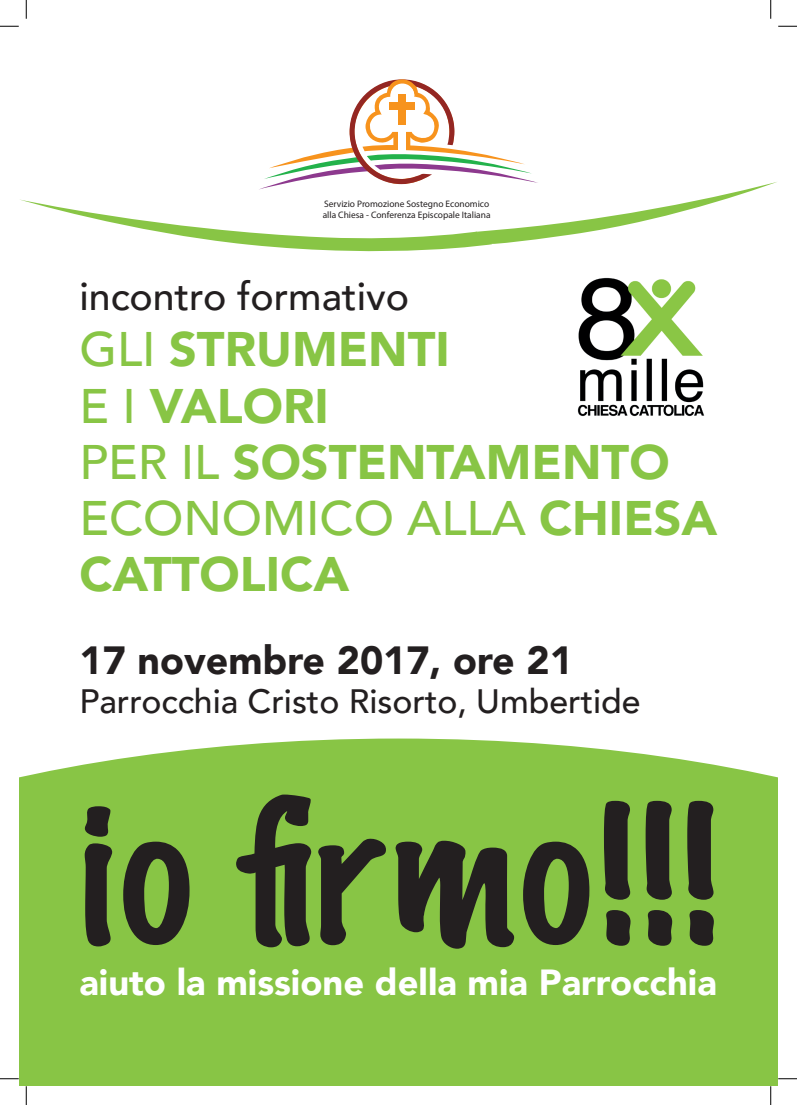
<style>
.page{position:relative;width:797px;height:1105px;background:#fff}
.page>*{position:absolute;margin:0;border:0;box-sizing:border-box;transform-origin:0 0}
.t1{font:100 175px "Marker Felt";color:#231f20}
.t2{font:900 48.38px/56.2px "Avenir";color:#88c545}
.t3{font:900 39.25px "Avenir";color:#231f20}
.t4{font:500 39.25px "Avenir";color:#231f20}
.t5{font:900 36.25px "Avenir";color:#fff}
.t6{font:500 33.75px "Avenir";color:#231f20}
.t7{font:9.38px/11.2px "Myriad Pro";color:#231f20}
.s1{font-weight:500}
</style>
<div class="page">
<div style="left:19px;top:738px;width:758px;height:348px;background:#88c545"></div>
<img style="left:577px;top:277px;width:128px;height:140px">
<svg style="left:20px;top:79px;width:757px;height:173px"></svg>
<svg style="left:0;top:25px;width:19px;height:2px"></svg>
<svg style="left:778px;top:25px;width:19px;height:2px"></svg>
<svg style="left:0;top:1078px;width:19px;height:1px"></svg>
<svg style="left:778px;top:1078px;width:19px;height:1px"></svg>
<svg style="left:25px;top:0;width:2px;height:19px"></svg>
<svg style="left:25px;top:1086px;width:2px;height:19px"></svg>
<svg style="left:770px;top:0;width:1px;height:19px"></svg>
<svg style="left:770px;top:1086px;width:1px;height:19px"></svg>
<p class="t7" style="left:323px;top:198px;width:169px">Servizio Promozione Sostegno Economico alla Chiesa - Conferenza Episcopale Italiana</p>
<h3 class="t4" style="left:79px;top:262px;width:331px">incontro formativo</h3>
<h2 class="t2" style="left:79px;top:320px;width:639px"><span class="s1">GLI</span> STRUMENTI<br><span class="s1">E I</span> VALORI<br><span class="s1">PER IL</span> SOSTENTAMENTO<br><span class="s1">ECONOMICO ALLA</span> CHIESA<br>CATTOLICA</h2>
<h3 class="t3" style="left:79px;top:627px;width:495px">17 novembre 2017, ore 21</h3>
<h3 class="t6" style="left:79px;top:672px;width:562px">Parrocchia Cristo Risorto, Umbertide</h3>
<h1 class="t1" style="left:79px;top:735px;width:639px">io firmo!!!</h1>
<h3 class="t5" style="left:79px;top:951px;width:639px">aiuto la missione della mia Parrocchia</h3>
</div>
